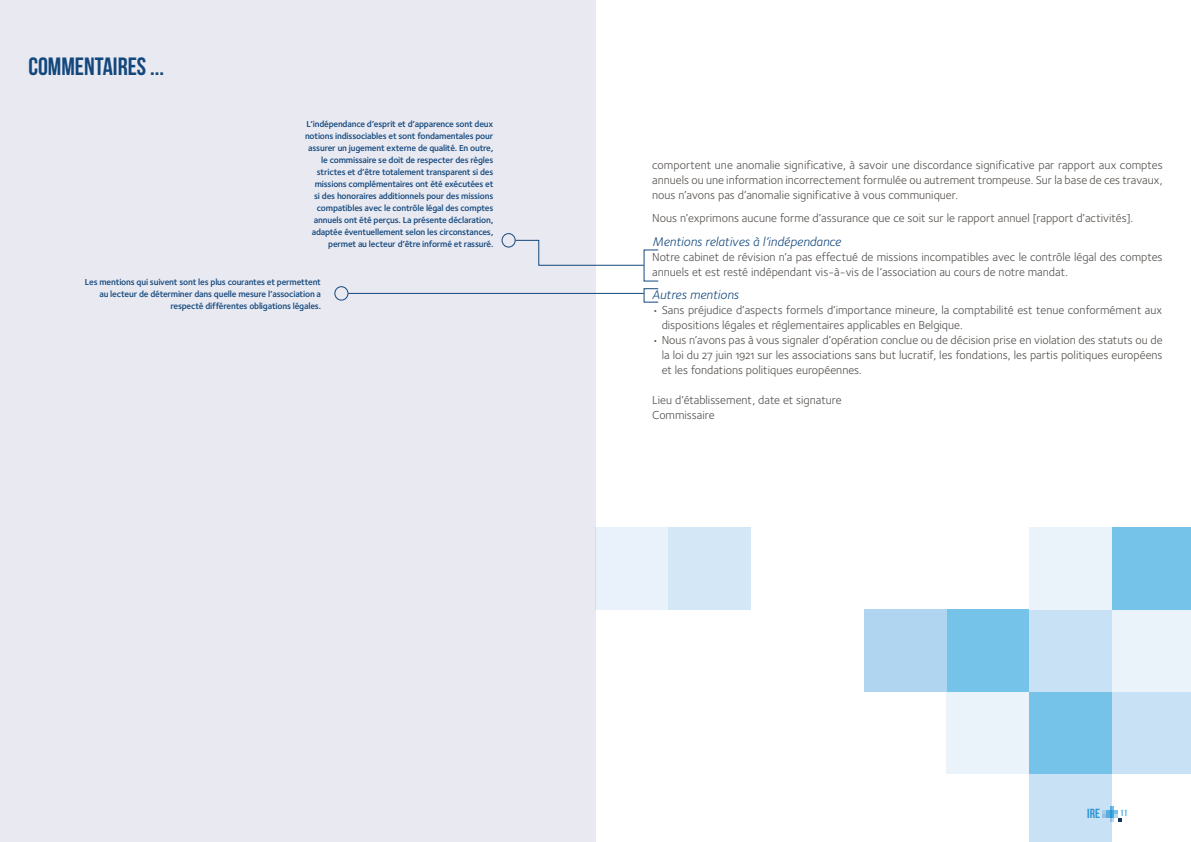
<style>
.page{position:relative;width:1191px;height:842px;background:#fff}
.page>*{position:absolute;margin:0;border:0;box-sizing:border-box;transform-origin:0 0}
.t1{font:25px "Bebas Neue";color:#13487d}
.t2{font:13.2px "Bebas Neue";color:#3caae1}
.t3{font:italic 13px "Foundry Sterling";color:#13487d}
.t4{font:12px/15px "Foundry Sterling Book OSF";color:#54504d}
.t5{font:600 9px/12px "Foundry Sterling";letter-spacing:-.02em;color:#13487d;text-align:right}
.t6{font:9px "Bebas Neue";color:#3caae1}
</style>
<div class="page">
<div style="left:0;top:0;width:595px;height:842px;background:#e9e9f1"></div>
<svg style="left:1111px;top:806px;width:11px;height:16px"></svg>
<div style="left:502px;top:233px;width:13px;height:14px;border:1px solid #13487d;border-radius:50%"></div>
<div style="left:334px;top:286px;width:14px;height:14px;border:1px solid #13487d;border-radius:50%"></div>
<div style="left:644px;top:288px;width:14px;height:14px;border:1px solid #13487d"></div>
<svg style="left:515px;top:240px;width:129px;height:26px"></svg>
<hr style="left:348px;top:293px;width:296px;height:1px;background:#13487d">
<div style="left:1111px;top:691px;width:80px;height:83px;background:#c9e1f5"></div>
<div style="left:1029px;top:691px;width:82px;height:83px;background:#76c3ea"></div>
<div style="left:946px;top:691px;width:83px;height:83px;background:#eaf3fa"></div>
<div style="left:1111px;top:609px;width:80px;height:82px;background:#eaf3fa"></div>
<div style="left:1029px;top:609px;width:82px;height:82px;background:#c9e1f5"></div>
<div style="left:946px;top:609px;width:83px;height:82px;background:#76c3ea"></div>
<div style="left:864px;top:609px;width:82px;height:82px;background:#b0d5f0"></div>
<div style="left:1111px;top:527px;width:80px;height:82px;background:#76c3ea"></div>
<div style="left:1029px;top:527px;width:82px;height:82px;background:#eaf3fa"></div>
<div style="left:1029px;top:774px;width:82px;height:68px;background:#c9e1f5"></div>
<div style="left:668px;top:527px;width:82px;height:82px;background:#d4e7f6"></div>
<div style="left:595px;top:527px;width:73px;height:82px;background:#e9f1fa"></div>
<h1 class="t1" style="left:28px;top:53px;width:137px">COMMENTAIRES ...</h1>
<p class="t5" style="left:305px;top:118px;width:190px">L’indépendance d’esprit et d’apparence sont deux notions indissociables et sont fondamentales pour assurer un jugement externe de qualité. En outre, le commissaire se doit de respecter des règles strictes et d’être totalement transparent si des missions complémentaires ont été exécutées et<br>si des honoraires additionnels pour des missions compatibles avec le contrôle légal des comptes annuels ont été perçus. La présente déclaration, adaptée éventuellement selon les circonstances, permet au lecteur d’être informé et rassuré.</p>
<p class="t5" style="left:85px;top:275px;width:238px">Les mentions qui suivent sont les plus courantes et permettent au lecteur de déterminer dans quelle mesure l’association a respecté différentes obligations légales.</p>
<p class="t4" style="left:652px;top:157px;width:512px;text-align:justify">comportent une anomalie significative, à savoir une discordance significative par rapport aux comptes annuels ou une information incorrectement formulée ou autrement trompeuse. Sur la base de ces travaux, nous n’avons pas d’anomalie significative à vous communiquer.</p>
<p class="t4" style="left:652px;top:211px;width:482px">Nous n’exprimons aucune forme d’assurance que ce soit sur le rapport annuel [rapport d’activités].</p>
<p class="t3" style="left:652px;top:232px;width:190px">Mentions relatives à l’indépendance</p>
<p class="t4" style="left:652px;top:249px;width:512px">Notre cabinet de révision n’a pas effectué de missions incompatibles avec le contrôle légal des comptes annuels et est resté indépendant vis-à-vis de l’association au cours de notre mandat.</p>
<p class="t3" style="left:652px;top:286px;width:88px">Autres mentions</p>
<p class="t4" style="left:661px;top:303px;width:502px;text-indent:-9px">• Sans préjudice d’aspects formels d’importance mineure, la comptabilité est tenue conformément aux dispositions légales et réglementaires applicables en Belgique.</p>
<p class="t4" style="left:661px;top:333px;width:502px;text-align:justify;text-indent:-9px">• Nous n’avons pas à vous signaler d’opération conclue ou de décision prise en violation des statuts ou de la loi du 27 juin 1921 sur les associations sans but lucratif, les fondations, les partis politiques européens et les fondations politiques européennes.</p>
<p class="t4" style="left:652px;top:393px;width:191px">Lieu d’établissement, date et signature<br>Commissaire</p>
<p class="t2" style="left:1087px;top:806px;width:14px">IRE</p>
<p class="t6" style="left:1120px;top:807px;width:9px">11</p>
</div>
